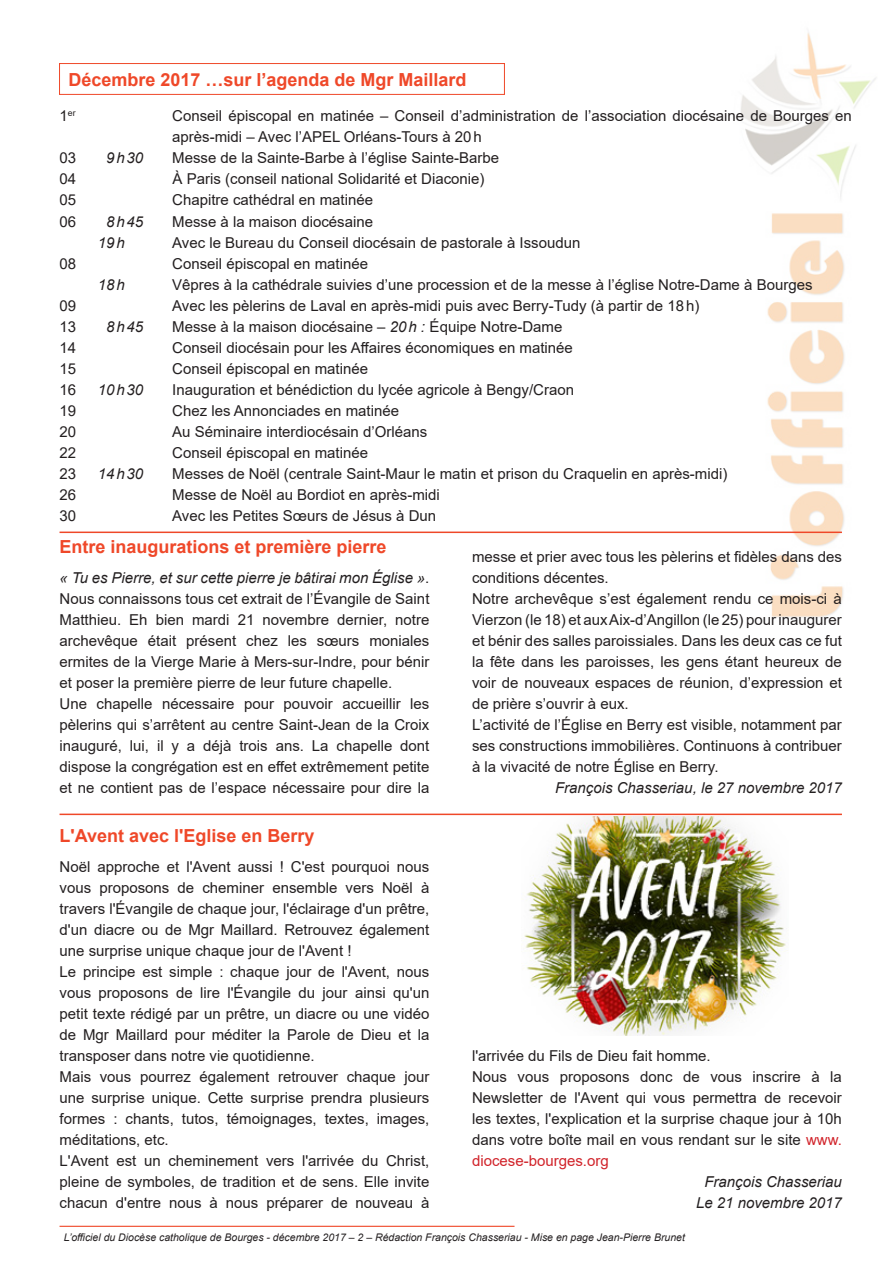
<style>
.page{position:relative;width:893px;height:1263px;background:#fff}
.page>*{position:absolute;margin:0;border:0;box-sizing:border-box;transform-origin:0 0}
.t1{font:700 18px "Arial";color:#ef4829}
.texte{font:15px/21px "Arial";color:#231f20;text-align:justify}
.texte-2{font:italic 15px "Arial";color:#231f20}
.t2{font:italic 10.5px "Arial";color:#231f20}
.t3{font:8.7px "Arial";color:#231f20}
.s1{font-style:italic}
.s2{font-size:15px}
.s3{color:#d1232a}
</style>
<div class="page">
<hr style="left:60px;top:1226px;width:454px;height:1px;background:#ef4829">
<img style="left:731px;top:32px;width:145px;height:586px">
<div style="left:59px;top:63px;width:446px;height:32px;border:1px solid #ef4829"></div>
<img style="left:524px;top:816px;width:264px;height:219px">
<hr style="left:60px;top:814px;width:782px;height:1px;background:#ef4829">
<hr style="left:60px;top:531px;width:782px;height:2px;background:#ef4829">
<p class="t1" style="left:68px;top:67px;width:400px">Décembre 2017 …sur l’agenda de Mgr Maillard</p>
<p class="texte" style="left:172px;top:106px;width:681px">Conseil épiscopal en matinée – Conseil d’administration de l’association diocésaine de Bourges en après-midi – Avec l’APEL Orléans-Tours à 20h</p>
<p class="texte" style="left:172px;top:148px;width:328px">Messe de la Sainte-Barbe à l’église Sainte-Barbe</p>
<p class="texte" style="left:172px;top:169px;width:314px">À Paris (conseil national Solidarité et Diaconie)</p>
<p class="texte" style="left:172px;top:190px;width:202px">Chapitre cathédral en matinée</p>
<p class="texte" style="left:172px;top:211px;width:202px">Messe à la maison diocésaine</p>
<p class="texte" style="left:172px;top:232px;width:410px">Avec le Bureau du Conseil diocésain de pastorale à Issoudun</p>
<p class="texte" style="left:172px;top:253px;width:197px">Conseil épiscopal en matinée</p>
<p class="texte" style="left:172px;top:274px;width:642px">Vêpres à la cathédrale suivies d’une procession et de la messe à l’église Notre-Dame à Bourges</p>
<p class="texte" style="left:172px;top:295px;width:529px">Avec les pèlerins de Laval en après-midi puis avec Berry-Tudy (à partir de 18h)</p>
<p class="texte" style="left:172px;top:316px;width:392px">Messe à la maison diocésaine – <span class="s1">20h :</span> Équipe Notre-Dame</p>
<p class="texte" style="left:172px;top:337px;width:402px">Conseil diocésain pour les Affaires économiques en matinée</p>
<p class="texte" style="left:172px;top:358px;width:197px">Conseil épiscopal en matinée</p>
<p class="texte" style="left:172px;top:379px;width:403px">Inauguration et bénédiction du lycée agricole à Bengy/Craon</p>
<p class="texte" style="left:172px;top:400px;width:228px">Chez les Annonciades en matinée</p>
<p class="texte" style="left:172px;top:421px;width:257px">Au Séminaire interdiocésain d’Orléans</p>
<p class="texte" style="left:172px;top:442px;width:197px">Conseil épiscopal en matinée</p>
<p class="texte" style="left:172px;top:463px;width:557px">Messes de Noël (centrale Saint-Maur le matin et prison du Craquelin en après-midi)</p>
<p class="texte" style="left:172px;top:484px;width:269px">Messe de Noël au Bordiot en après-midi</p>
<p class="texte" style="left:172px;top:505px;width:265px">Avec les Petites Sœurs de Jésus à Dun</p>
<p class="t3" style="left:60px;top:107px;width:18px"><span class="s2">1</span>er</p>
<p class="texte" style="left:60px;top:148px;width:18px">03</p>
<p class="texte-2" style="left:106px;top:149px;width:39px">9h30</p>
<p class="texte" style="left:60px;top:169px;width:18px">04</p>
<p class="texte" style="left:60px;top:190px;width:18px">05</p>
<p class="texte" style="left:60px;top:211px;width:18px">06</p>
<p class="texte-2" style="left:106px;top:212px;width:39px">8h45</p>
<p class="texte-2" style="left:98px;top:233px;width:28px">19h</p>
<p class="texte" style="left:60px;top:253px;width:18px">08</p>
<p class="texte-2" style="left:98px;top:275px;width:28px">18h</p>
<p class="texte" style="left:60px;top:295px;width:18px">09</p>
<p class="texte" style="left:60px;top:316px;width:18px">13</p>
<p class="texte-2" style="left:106px;top:317px;width:39px">8h45</p>
<p class="texte" style="left:60px;top:337px;width:18px">14</p>
<p class="texte" style="left:60px;top:358px;width:18px">15</p>
<p class="texte" style="left:60px;top:379px;width:18px">16</p>
<p class="texte-2" style="left:98px;top:380px;width:47px">10h30</p>
<p class="texte" style="left:60px;top:400px;width:18px">19</p>
<p class="texte" style="left:60px;top:421px;width:18px">20</p>
<p class="texte" style="left:60px;top:442px;width:18px">22</p>
<p class="texte" style="left:60px;top:463px;width:18px">23</p>
<p class="texte-2" style="left:98px;top:464px;width:47px">14h30</p>
<p class="texte" style="left:60px;top:484px;width:18px">26</p>
<p class="texte" style="left:60px;top:505px;width:18px">30</p>
<p class="t1" style="left:60px;top:534px;width:329px">Entre inaugurations et première pierre</p>
<p class="texte" style="left:60px;top:567px;width:371px"><span class="s1">« Tu es Pierre, et sur cette pierre je bâtirai mon Église »</span>.<br>Nous connaissons tous cet extrait de l’Évangile de Saint Matthieu. Eh bien mardi 21 novembre dernier, notre archevêque était présent chez les sœurs moniales ermites de la Vierge Marie à Mers-sur-Indre, pour bénir et poser la première pierre de leur future chapelle.</p>
<p class="texte" style="left:60px;top:693px;width:371px">Une chapelle nécessaire pour pouvoir accueillir les pèlerins qui s’arrêtent au centre Saint-Jean de la Croix inauguré, lui, il y a déjà trois ans. La chapelle dont dispose la congrégation est en effet extrêmement petite et ne contient pas de l’espace nécessaire pour dire la</p>
<p class="t1" style="left:60px;top:823px;width:257px">L'Avent avec l'Eglise en Berry</p>
<p class="texte" style="left:60px;top:856px;width:371px">Noël approche et l'Avent aussi ! C'est pourquoi nous vous proposons de cheminer ensemble vers Noël à travers l'Évangile de chaque jour, l'éclairage d'un prêtre, d'un diacre ou de Mgr Maillard. Retrouvez également une surprise unique chaque jour de l'Avent !</p>
<p class="texte" style="left:60px;top:961px;width:371px">Le principe est simple : chaque jour de l'Avent, nous vous proposons de lire l'Évangile du jour ainsi qu'un petit texte rédigé par un prêtre, un diacre ou une vidéo de Mgr Maillard pour méditer la Parole de Dieu et la transposer dans notre vie quotidienne.</p>
<p class="texte" style="left:60px;top:1066px;width:371px">Mais vous pourrez également retrouver chaque jour une surprise unique. Cette surprise prendra plusieurs formes : chants, tutos, témoignages, textes, images, méditations, etc.</p>
<p class="texte" style="left:60px;top:1150px;width:371px">L'Avent est un cheminement vers l'arrivée du Christ, pleine de symboles, de tradition et de sens. Elle invite chacun d'entre nous à nous préparer de nouveau à</p>
<p class="texte" style="left:472px;top:546px;width:371px">messe et prier avec tous les pèlerins et fidèles dans des conditions décentes.</p>
<p class="texte" style="left:472px;top:588px;width:371px">Notre archevêque s’est également rendu ce mois-ci à Vierzon (le 18) et aux Aix-d’Angillon (le 25) pour inaugurer et bénir des salles paroissiales. Dans les deux cas ce fut la fête dans les paroisses, les gens étant heureux de voir de nouveaux espaces de réunion, d’expression et de prière s’ouvrir à eux.</p>
<p class="texte" style="left:472px;top:714px;width:371px">L’activité de l’Église en Berry est visible, notamment par ses constructions immobilières. Continuons à contribuer à la vivacité de notre Église en Berry.</p>
<p class="texte-2" style="left:555px;top:778px;width:288px">François Chasseriau, le 27 novembre 2017</p>
<p class="texte" style="left:472px;top:1045px;width:240px">l'arrivée du Fils de Dieu fait homme.</p>
<p class="texte" style="left:472px;top:1066px;width:371px">Nous vous proposons donc de vous inscrire à la Newsletter de l'Avent qui vous permettra de recevoir les textes, l'explication et la surprise chaque jour à 10h dans votre boîte mail en vous rendant sur le site <span class="s3">www. diocese-bourges.org</span></p>
<p class="texte-2" style="left:704px;top:1172px;width:139px">François Chasseriau</p>
<p class="texte-2" style="left:696px;top:1193px;width:147px">Le 21 novembre 2017</p>
<p class="t2" style="left:64px;top:1230px;width:623px">L’officiel du Diocèse catholique de Bourges - décembre 2017 – 2 – Rédaction François Chasseriau - Mise en page Jean-Pierre Brunet</p>
</div>
